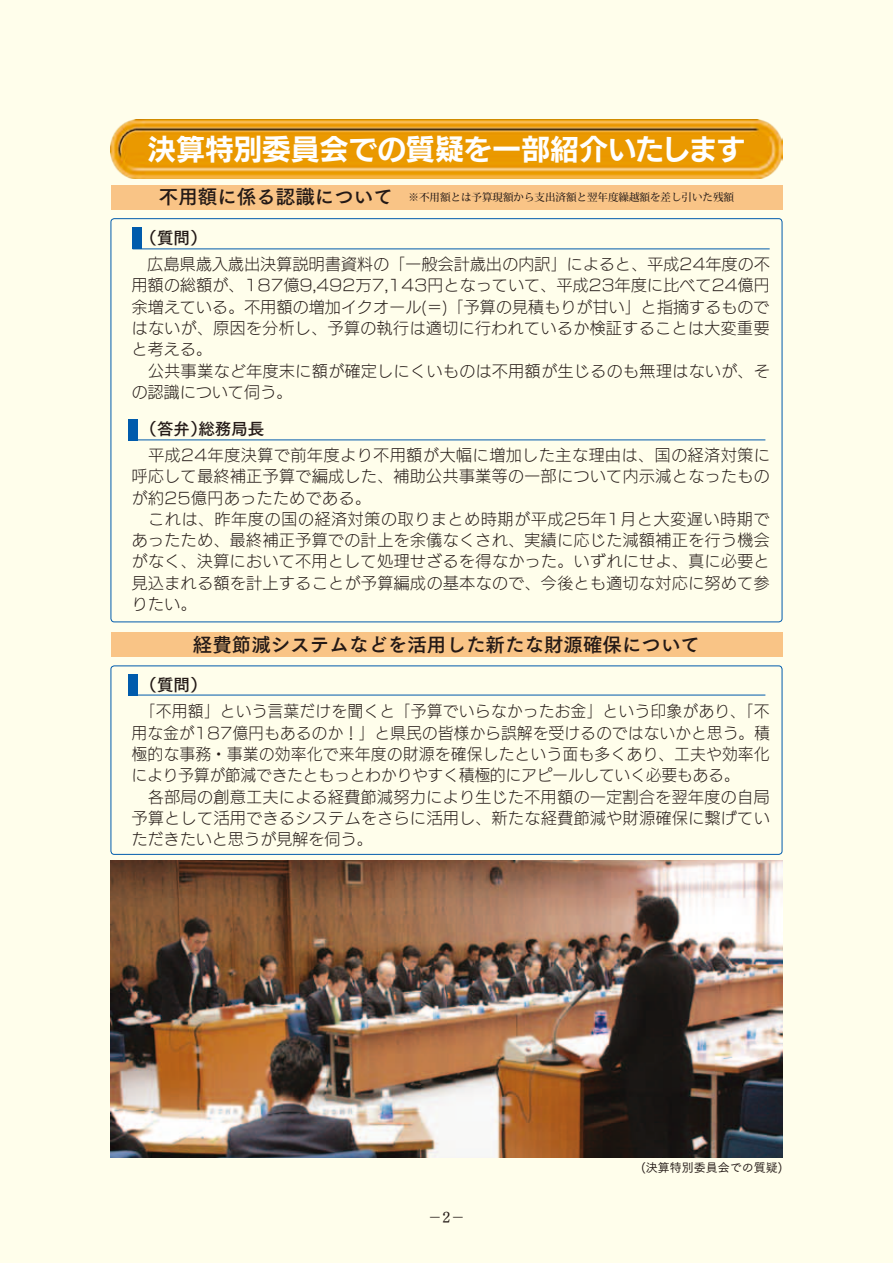
<style>
.page{position:relative;width:893px;height:1263px;background:#fffeeb}
.page>*{position:absolute;margin:0;border:0;box-sizing:border-box;transform-origin:0 0}
.t1{font:28.5px "New Rodin Pro B";letter-spacing:.005em;color:#fff}
.t2{font:19.5px "Tsuku Go Pro B";color:#231916}
.t3{font:16.5px "Tsuku Go Pro B";color:#231916}
.t4{font:15.75px/21.3px "New Rodin Pro L";letter-spacing:.04em;color:#231916}
.t5{font:15px "Tsuku Min Pro RB";color:#231916}
.t6{font:12px "Tsuku Go Pro M";color:#231916}
.t7{font:500 10.5px "Koz Min Pro";color:#231916}
.s1{font-family:"Tsuku Go Pro B";font-weight:400;font-size:19.5px}
</style>
<div class="page">
<img style="left:111px;top:119px;width:671px;height:60px">
<div style="left:111px;top:665px;width:671px;height:190px;border:1px solid #005bac;border-radius:3px"></div>
<img style="left:111px;top:860px;width:671px;height:298px">
<div style="left:111px;top:185px;width:671px;height:24px;background:#f9c486"></div>
<div style="left:111px;top:632px;width:671px;height:25px;background:#f9c486"></div>
<div style="left:133px;top:228px;width:9px;height:21px;background:#005bac"></div>
<hr style="left:133px;top:249px;width:637px;height:1px;background:#005bac">
<div style="left:128px;top:419px;width:10px;height:21px;background:#005bac"></div>
<hr style="left:128px;top:440px;width:637px;height:1px;background:#005bac">
<div style="left:128px;top:674px;width:10px;height:21px;background:#005bac"></div>
<hr style="left:128px;top:695px;width:637px;height:1px;background:#005bac">
<h1 class="t1" style="left:148px;top:124px;width:599px">決算特別委員会での質疑を一部紹介いたします</h1>
<p class="t7" style="left:159px;top:189px;width:577px"><span class="s1">不用額に係る認識について</span> ※不用額とは予算現額から支出済額と翌年度繰越額を差し引いた残額</p>
<p class="t3" style="left:141px;top:223px;width:67px">（質問）</p>
<p class="t4" style="left:132px;top:252px;width:639px">　広島県歳入歳出決算説明書資料の「一般会計歳出の内訳」によると、平成24年度の不用額の総額が、187億9,492万7,143円となっていて、平成23年度に比べて24億円余増えている。不用額の増加イクオール(＝)「予算の見積もりが甘い」と指摘するものではないが、原因を分析し、予算の執行は適切に行われているか検証することは大変重要と考える。<br>　公共事業など年度末に額が確定しにくいものは不用額が生じるのも無理はないが、その認識について伺う。</p>
<p class="t3" style="left:141px;top:414px;width:125px">（答弁）総務局長</p>
<p class="t4" style="left:132px;top:443px;width:640px">　平成24年度決算で前年度より不用額が大幅に増加した主な理由は、国の経済対策に呼応して最終補正予算で編成した、補助公共事業等の一部について内示減となったものが約25億円あったためである。<br>　これは、昨年度の国の経済対策の取りまとめ時期が平成25年1月と大変遅い時期であったため、最終補正予算での計上を余儀なくされ、実績に応じた減額補正を行う機会がなく、決算において不用として処理せざるを得なかった。いずれにせよ、真に必要と見込まれる額を計上することが予算編成の基本なので、今後とも適切な対応に努めて参りたい。</p>
<p class="t2" style="left:193px;top:627px;width:509px">経費節減システムなどを活用した新たな財源確保について</p>
<p class="t3" style="left:141px;top:670px;width:67px">（質問）</p>
<p class="t4" style="left:132px;top:699px;width:639px;text-indent:8px">「不用額」という言葉だけを聞くと「予算でいらなかったお金」という印象があり、「不用な金が187億円もあるのか！」と県民の皆様から誤解を受けるのではないかと思う。積極的な事務・事業の効率化で来年度の財源を確保したという面も多くあり、工夫や効率化により予算が節減できたともっとわかりやすく積極的にアピールしていく必要もある。<br>　各部局の創意工夫による経費節減努力により生じた不用額の一定割合を翌年度の自局予算として活用できるシステムをさらに活用し、新たな経費節減や財源確保に繋げていただきたいと思うが見解を伺う。</p>
<p class="t5" style="left:428px;top:1204px;width:39px">－2－</p>
<p class="t6" style="left:641px;top:1157px;width:143px">(決算特別委員会での質疑)</p>
</div>
